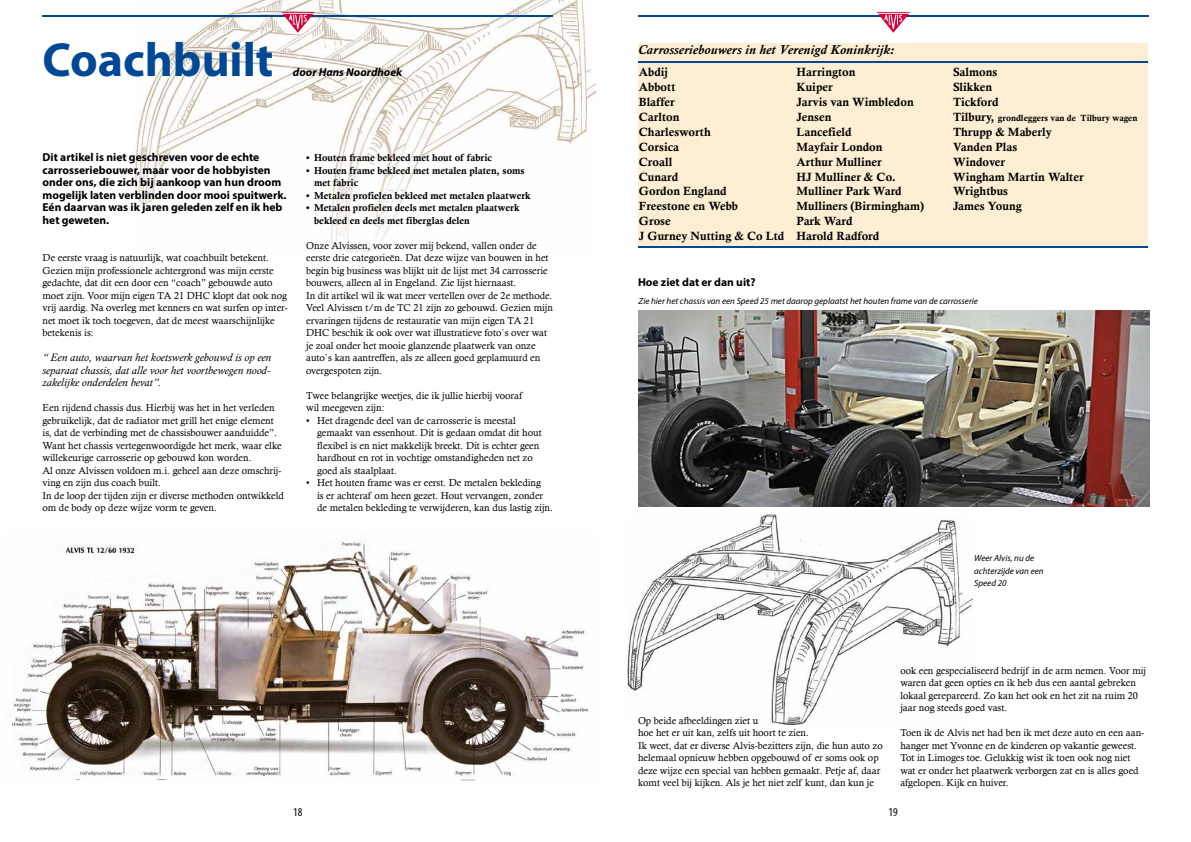
<style>
.page{position:relative;width:1191px;height:842px;background:#fff}
.page>*{position:absolute;margin:0;border:0;box-sizing:border-box;transform-origin:0 0}
.t1{font:700 48px "Myriad";color:#004895}
.t2{font:italic 700 13.1px "Calisto";letter-spacing:.01em;color:#000}
.t3{font:condensed 12px "Myriad Pro";color:#000}
.t4{font:11.9px/14.9px "Calis MT Bol";color:#000}
.t5{font:700 11.5px/12.5px "Myriad Pro";color:#000}
.t6{font:italic 700 11.5px "Myriad Pro";color:#000}
.t7{font:italic 11px/12.5px "Calisto";letter-spacing:.01em;color:#000;text-align:justify}
.t8{font:10px/12.5px "Calisto";color:#000}
.t9{font:10px/12.5px "Calis MT Bol";color:#000}
.t10{font:italic 9px/12.5px "Myriad Pro";color:#000}
.t11{font:9px "Calis MT Bol";color:#000}
.s1{font-size:11.9px}
</style>
<div class="page">
<hr style="left:638px;top:15px;width:510px;height:1px;background:#004895">
<svg style="left:876px;top:12px;width:34px;height:21px"></svg>
<img style="left:11px;top:540px;width:578px;height:241px">
<img style="left:135px;top:0;width:460px;height:252px">
<hr style="left:43px;top:15px;width:510px;height:1px;background:#004895">
<svg style="left:281px;top:12px;width:34px;height:21px"></svg>
<img style="left:627px;top:514px;width:346px;height:210px">
<img style="left:638px;top:310px;width:511px;height:197px">
<div style="left:639px;top:43px;width:509px;height:204px;background:#feefd4"></div>
<hr style="left:639px;top:61px;width:509px;height:1px;background:#004895">
<hr style="left:638px;top:246px;width:509px;height:1px;background:#004895">
<h1 class="t1" style="left:43px;top:35px;width:232px">Coachbuilt</h1>
<p class="t6" style="left:293px;top:64px;width:111px">door Hans Noordhoek</p>
<p class="t5" style="left:43px;top:151px;width:246px">Dit artikel is niet geschreven voor de echte carrosseriebouwer, maar voor de hobbyisten onder ons, die zich bij aankoop van hun droom mogelijk laten verblinden door mooi spuitwerk.<br>Eén daarvan was ik jaren geleden zelf en ik heb het geweten.</p>
<p class="t8" style="left:43px;top:251px;width:247px">De eerste vraag is natuurlijk, wat coachbuilt betekent.<br>Gezien mijn professionele achtergrond was mijn eerste gedachte, dat dit een door een “coach” gebouwde auto moet zijn. Voor mijn eigen TA 21 DHC klopt dat ook nog vrij aardig. Na overleg met kenners en wat surfen op inter&shy;net moet ik toch toegeven, dat de meest waarschijnlijke betekenis is:</p>
<p class="t7" style="left:43px;top:351px;width:230px">“ Een auto, waarvan het koetswerk gebouwd is op een separaat chassis, dat alle voor het voortbewegen nood&shy;zakelijke onderdelen bevat”.</p>
<p class="t8" style="left:43px;top:401px;width:243px">Een rijdend chassis dus. Hierbij was het in het verleden gebruikelijk, dat de radiator met grill het enige element is, dat de verbinding met de chassisbouwer aanduidde”.<br>Want het chassis vertegenwoordigde het merk, waar elke willekeurige carrosserie op gebouwd kon worden.<br>Al onze Alvissen voldoen m.i. geheel aan deze omschrij&shy;ving en zijn dus coach built.<br>In de loop der tijden zijn er diverse methoden ontwikkeld om de body op deze wijze vorm te geven.</p>
<p class="t9" style="left:306px;top:151px;width:187px">• Houten frame bekleed met hout of fabric</p>
<p class="t9" style="left:314px;top:164px;width:212px;text-indent:-8px">• Houten frame bekleed met metalen platen, soms met fabric</p>
<p class="t9" style="left:306px;top:189px;width:226px">• Metalen profielen bekleed met metalen plaatwerk</p>
<p class="t9" style="left:314px;top:201px;width:207px;text-indent:-8px">• Metalen profielen deels met metalen plaatwerk bekleed en deels met fiberglas delen</p>
<p class="t8" style="left:306px;top:239px;width:248px">Onze Alvissen, voor zover mij bekend, vallen onder de eerste drie categorieën. Dat deze wijze van bouwen in het begin big business was blijkt uit de lijst met 34 carrosserie bouwers, alleen al in Engeland. Zie lijst hiernaast.<br>In dit artikel wil ik wat meer vertellen over de 2e methode.<br>Veel Alvissen t/m de TC 21 zijn zo gebouwd. Gezien mijn ervaringen tijdens de restauratie van mijn eigen TA 21<br>DHC beschik ik ook over wat illustratieve foto`s over wat je zoal onder het mooie glanzende plaatwerk van onze auto`s kan aantreffen, als ze alleen goed geplamuurd en overgespoten zijn.</p>
<p class="t8" style="left:306px;top:389px;width:217px">Twee belangrijke weetjes, die ik jullie hierbij vooraf wil meegeven zijn:</p>
<p class="t8" style="left:317px;top:414px;width:226px;text-indent:-11px">• Het dragende deel van de carrosserie is meestal gemaakt van essenhout. Dit is gedaan omdat dit hout flexibel is en niet makkelijk breekt. Dit is echter geen hardhout en rot in vochtige omstandigheden net zo goed als staalplaat.</p>
<p class="t8" style="left:317px;top:476px;width:237px;text-indent:-11px">• Het houten frame was er eerst. De metalen bekleding<br>is er achteraf om heen gezet. Hout vervangen, zonder de metalen bekleding te verwijderen, kan dus lastig zijn.</p>
<h2 class="t2" style="left:638px;top:42px;width:257px">Carrosseriebouwers in het Verenigd Koninkrijk:</h2>
<p class="t4" style="left:639px;top:64px;width:147px">Abdij<br>Abbott<br>Blaffer<br>Carlton<br>Charlesworth<br>Corsica<br>Croall<br>Cunard<br>Gordon England<br>Freestone en Webb<br>Grose<br>J Gurney Nutting &amp; Co Ltd</p>
<p class="t4" style="left:796px;top:64px;width:129px">Harrington<br>Kuiper<br>Jarvis van Wimbledon<br>Jensen<br>Lancefield<br>Mayfair London<br>Arthur Mulliner<br>HJ Mulliner &amp; Co.<br>Mulliner Park Ward<br>Mulliners (Birmingham)<br>Park Ward<br>Harold Radford</p>
<p class="t4" style="left:953px;top:64px;width:47px">Salmons<br>Slikken<br>Tickford</p>
<p class="t11" style="left:953px;top:113px;width:186px"><span class="s1">Tilbury,</span> grondleggers van de Tilbury wagen</p>
<p class="t4" style="left:953px;top:124px;width:132px">Thrupp &amp; Maberly<br>Vanden Plas<br>Windover<br>Wingham Martin Walter<br>Wrightbus<br>James Young</p>
<p class="t5" style="left:638px;top:276px;width:119px">Hoe ziet dat er dan uit?</p>
<p class="t10" style="left:638px;top:294px;width:341px">Zie hier het chassis van een Speed 25 met daarop geplaatst het houten frame van de carrosserie</p>
<p class="t10" style="left:974px;top:552px;width:71px">Weer Alvis, nu de achterzijde van een<br>Speed 20</p>
<p class="t8" style="left:638px;top:714px;width:246px">Op beide afbeeldingen ziet u<br>hoe het er uit kan, zelfs uit hoort te zien.<br>Ik weet, dat er diverse Alvis-bezitters zijn, die hun auto zo helemaal opnieuw hebben opgebouwd of er soms ook op deze wijze een special van hebben gemaakt. Petje af, daar komt veel bij kijken. Als je het niet zelf kunt, dan kun je</p>
<p class="t8" style="left:900px;top:664px;width:247px">ook een gespecialiseerd bedrijf in de arm nemen. Voor mij waren dat geen opties en ik heb dus een aantal gebreken lokaal gerepareerd. Zo kan het ook en het zit na ruim 20 jaar nog steeds goed vast.</p>
<p class="t8" style="left:900px;top:726px;width:245px">Toen ik de Alvis net had ben ik met deze auto en een aan&shy;hanger met Yvonne en de kinderen op vakantie geweest.<br>Tot in Limoges toe. Gelukkig wist ik toen ook nog niet wat er onder het plaatwerk verborgen zat en is alles goed afgelopen. Kijk en huiver.</p>
<p class="t3" style="left:293px;top:805px;width:11px">18</p>
<p class="t3" style="left:888px;top:805px;width:11px">19</p>
</div>
